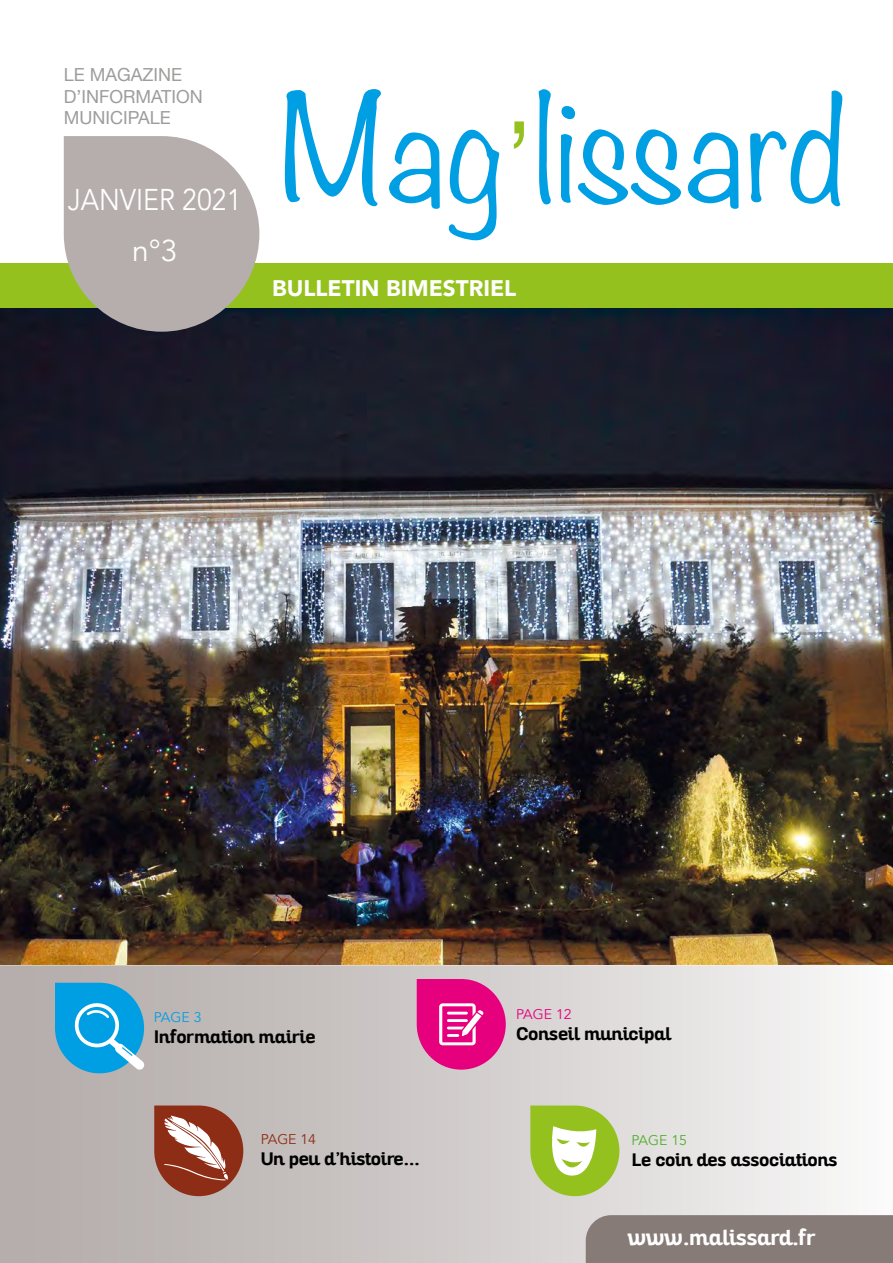
<style>
.page{position:relative;width:893px;height:1263px;background:#fff}
.page>*{position:absolute;margin:0;border:0;box-sizing:border-box;transform-origin:0 0}
.t1{font:300 130.5px "Noteworthy";letter-spacing:-.005em;color:#009fe3}
.t2{font:30px/51px "Avenir";color:#fff;text-align:center;scale:.89 1}
.t3{font:900 22.5px "Avenir";color:#fff}
.t4{font:700 21px "Altair";color:#fff}
.t5{font:18px/21.6px "Helvetica Neue";color:#9d9d9c}
.t6{font:700 17.55px "Altair";color:#000}
.t7{font:14.1px "Avenir";color:#8e2d15}
.t8{font:14.1px "Avenir";color:#e6007d}
.t9{font:14.1px "Avenir";color:#52ae32}
.t10{font:14.1px "Avenir";color:#009fe3}
.s1{font-family:"Helvetica Neue";font-size:112.5px;color:#95c11f}
</style>
<div class="page">
<svg style="left:0;top:965px;width:837px;height:298px;background:#cfcbc9"></svg>
<div style="left:0;top:264px;width:893px;height:44px;background:#95c11f"></div>
<div style="left:586px;top:1215px;width:307px;height:48px;background:#867b77"></div>
<img style="left:0;top:308px;width:893px;height:657px">
<svg style="left:64px;top:136px;width:195px;height:196px;background:#aca8a1"></svg>
<svg style="left:417px;top:979px;width:89px;height:91px;background:#e43996"></svg>
<svg style="left:55px;top:983px;width:90px;height:90px;background:#36acde"></svg>
<svg style="left:530px;top:1105px;width:89px;height:91px"></svg>
<svg style="left:154px;top:1105px;width:89px;height:91px;background:#a86655"></svg>
<p class="t5" style="left:64px;top:65px;width:141px">LE MAGAZINE<br>D’INFORMATION<br>MUNICIPALE</p>
<h2 class="t2" style="left:68px;top:175px;width:197px">JANVIER 2021 n°3</h2>
<h1 class="t1" style="left:279px;top:36px;width:569px">Mag<span class="s1">’</span>lissard</h1>
<p class="t3" style="left:272px;top:269px;width:246px">BULLETIN BIMESTRIEL</p>
<p class="t10" style="left:154px;top:1009px;width:49px">PAGE 3</p>
<p class="t6" style="left:154px;top:1026px;width:163px">Information mairie</p>
<p class="t7" style="left:261px;top:1131px;width:57px">PAGE 14</p>
<p class="t6" style="left:261px;top:1148px;width:161px">Un peu d’histoire...</p>
<p class="t8" style="left:516px;top:1005px;width:57px">PAGE 12</p>
<p class="t6" style="left:516px;top:1022px;width:157px">Conseil municipal</p>
<p class="t9" style="left:631px;top:1132px;width:57px">PAGE 15</p>
<p class="t6" style="left:631px;top:1148px;width:208px">Le coin des associations</p>
<p class="t4" style="left:628px;top:1224px;width:189px">www.malissard.fr</p>
</div>
